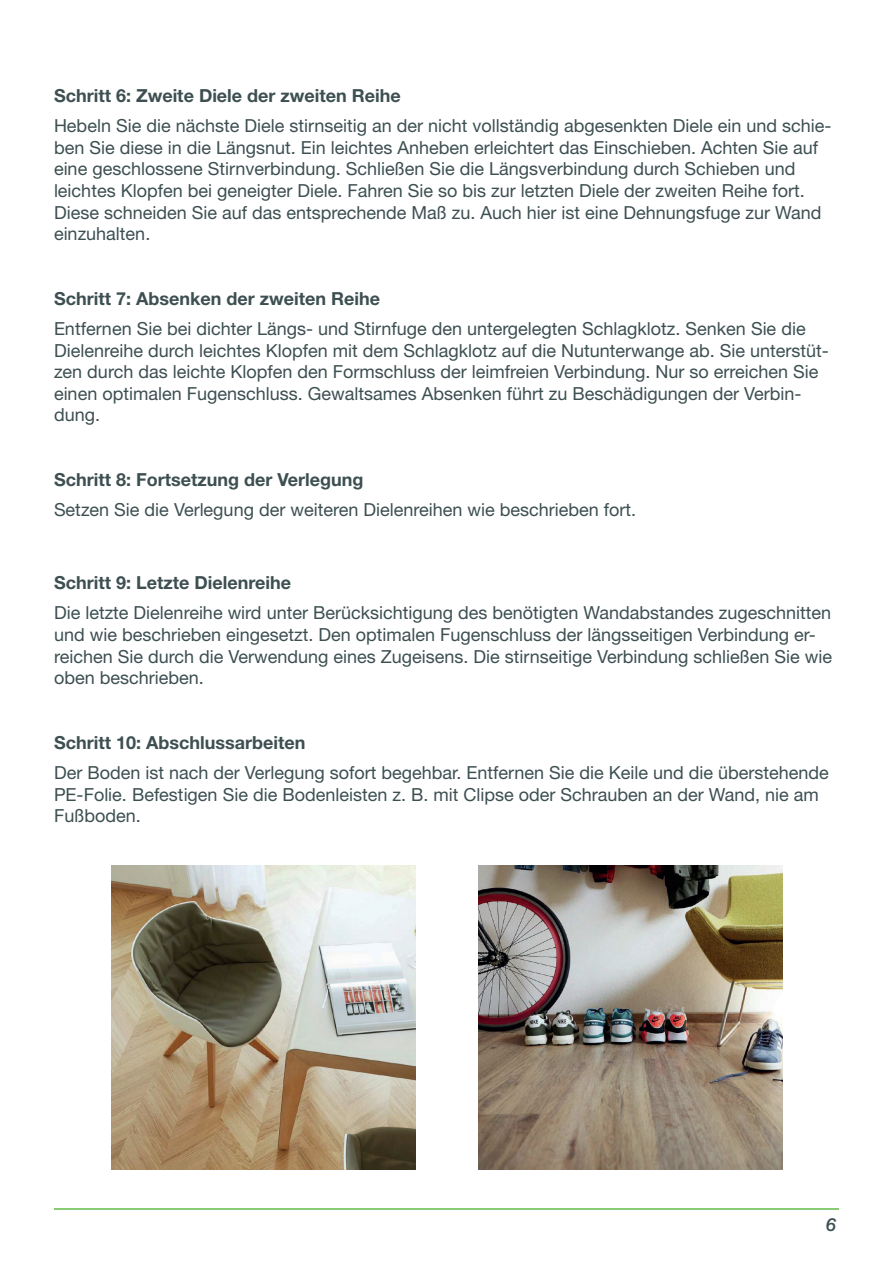
<style>
.page{position:relative;width:893px;height:1263px;background:#fff}
.page>*{position:absolute;margin:0;border:0;box-sizing:border-box;transform-origin:0 0}
.t1{font:18px/21.6px "Helvetica Neue LT Std";color:#3d4f51}
.t2{font:700 18px "Helvetica Neue LT Std";color:#3d4f51}
.t3{font:italic 500 18px "Helvetica Neue LT Std";color:#3d4f51}
</style>
<div class="page">
<hr style="left:54px;top:1208px;width:785px;height:2px;background:#60bb46">
<img style="left:112px;top:866px;width:303px;height:303px">
<img style="left:479px;top:866px;width:303px;height:303px">
<p class="t2" style="left:54px;top:85px;width:348px">Schritt 6: Zweite Diele der zweiten Reihe</p>
<p class="t1" style="left:54px;top:115px;width:779px">Hebeln Sie die nächste Diele stirnseitig an der nicht vollständig abgesenkten Diele ein und schie&shy;ben Sie diese in die Längsnut. Ein leichtes Anheben erleichtert das Einschieben. Achten Sie auf eine geschlossene Stirnverbindung. Schließen Sie die Längsverbindung durch Schieben und leichtes Klopfen bei geneigter Diele. Fahren Sie so bis zur letzten Diele der zweiten Reihe fort.<br>Diese schneiden Sie auf das entsprechende Maß zu. Auch hier ist eine Dehnungsfuge zur Wand einzuhalten.</p>
<p class="t2" style="left:54px;top:287px;width:327px">Schritt 7: Absenken der zweiten Reihe</p>
<p class="t1" style="left:54px;top:318px;width:776px">Entfernen Sie bei dichter Längs- und Stirnfuge den untergelegten Schlagklotz. Senken Sie die Dielenreihe durch leichtes Klopfen mit dem Schlagklotz auf die Nutunterwange ab. Sie unterstüt&shy;zen durch das leichte Klopfen den Formschluss der leimfreien Verbindung. Nur so erreichen Sie einen optimalen Fugenschluss. Gewaltsames Absenken führt zu Beschädigungen der Verbin&shy;dung.</p>
<p class="t2" style="left:54px;top:469px;width:311px">Schritt 8: Fortsetzung der Verlegung</p>
<p class="t1" style="left:54px;top:499px;width:584px">Setzen Sie die Verlegung der weiteren Dielenreihen wie beschrieben fort.</p>
<p class="t2" style="left:54px;top:572px;width:239px">Schritt 9: Letzte Dielenreihe</p>
<p class="t1" style="left:54px;top:602px;width:780px">Die letzte Dielenreihe wird unter Berücksichtigung des benötigten Wandabstandes zugeschnitten und wie beschrieben eingesetzt. Den optimalen Fugenschluss der längsseitigen Verbindung er&shy;reichen Sie durch die Verwendung eines Zugeisens. Die stirnseitige Verbindung schließen Sie wie oben beschrieben.</p>
<p class="t2" style="left:54px;top:731px;width:253px">Schritt 10: Abschlussarbeiten</p>
<p class="t1" style="left:54px;top:762px;width:776px">Der Boden ist nach der Verlegung sofort begehbar. Entfernen Sie die Keile und die überstehende<br>PE-Folie. Befestigen Sie die Bodenleisten z. B. mit Clipse oder Schrauben an der Wand, nie am<br>Fußboden.</p>
<p class="t3" style="left:826px;top:1213px;width:12px">6</p>
</div>
